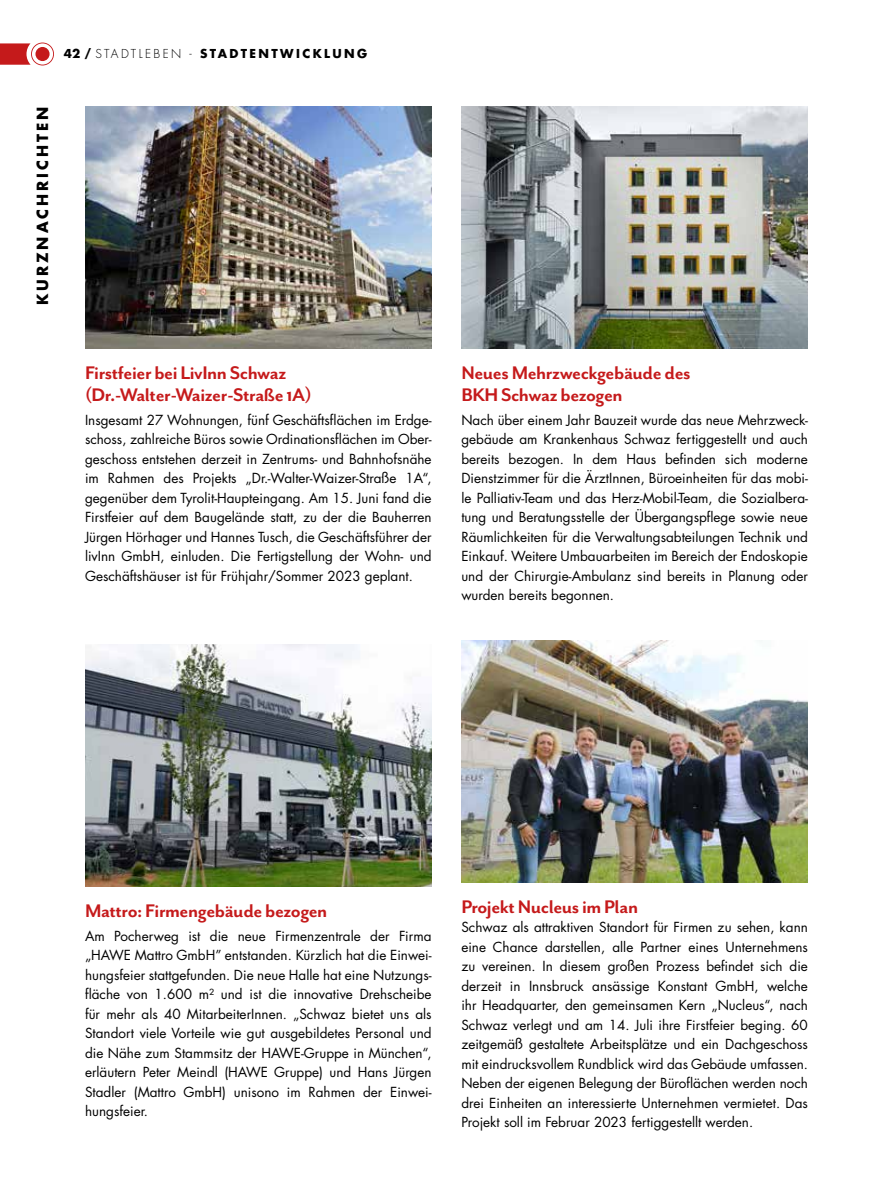
<style>
.page{position:relative;width:893px;height:1191px;background:#fff}
.page>*{position:absolute;margin:0;border:0;box-sizing:border-box;transform-origin:0 0}
.t1{font:700 21px/22.2px "Mr Eaves San OT";letter-spacing:-.02em;color:#c51a1b}
.t2{font:700 15px "Futura LT Pro";letter-spacing:.2em;color:#000}
.t3{font:13.5px/19.5px "Futura LT Pro";color:#000;text-align:justify}
.t4{font:700 12px "Futura LT Pro";letter-spacing:.2em;color:#000}
.s1{font-weight:300}
</style>
<div class="page">
<img style="left:85px;top:106px;width:347px;height:243px">
<img style="left:461px;top:106px;width:347px;height:243px">
<img style="left:85px;top:644px;width:347px;height:243px">
<img style="left:461px;top:640px;width:347px;height:242px">
<svg style="left:0;top:43px;width:54px;height:22px"></svg>
<p class="t4" style="left:64px;top:44px;width:305px">42 / <span class="s1">STADTLEBEN -</span> STADTENTWICKLUNG</p>
<p class="t2" style="left:31px;top:305px;width:200px;rotate:-90deg">KURZNACHRICHTEN</p>
<h1 class="t1" style="left:85px;top:361px;width:228px">Firstfeier bei LivInn Schwaz (Dr.-Walter-Waizer-Straße 1A)</h1>
<p class="t3" style="left:85px;top:410px;width:348px">Insgesamt 27 Wohnungen, fünf Geschäftsflächen im Erdge&shy;schoss, zahlreiche Büros sowie Ordinationsflächen im Ober&shy;geschoss entstehen derzeit in Zentrums- und Bahnhofsnähe im Rahmen des Projekts „Dr.-Walter-Waizer-Straße 1A“, gegenüber dem Tyrolit-Haupteingang. Am 15. Juni fand die Firstfeier auf dem Baugelände statt, zu der die Bauherren Jürgen Hörhager und Hannes Tusch, die Geschäftsführer der livInn GmbH, einluden. Die Fertigstellung der Wohn- und Geschäftshäuser ist für Frühjahr/Sommer 2023 geplant.</p>
<h1 class="t1" style="left:461px;top:361px;width:231px">Neues Mehrzweckgebäude des<br>BKH Schwaz bezogen</h1>
<p class="t3" style="left:461px;top:410px;width:348px">Nach über einem Jahr Bauzeit wurde das neue Mehrzweck&shy;gebäude am Krankenhaus Schwaz fertiggestellt und auch bereits bezogen. In dem Haus befinden sich moderne Dienstzimmer für die ÄrztInnen, Büroeinheiten für das mobi&shy;le Palliativ-Team und das Herz-Mobil-Team, die Sozialbera&shy;tung und Beratungsstelle der Übergangspflege sowie neue Räumlichkeiten für die Verwaltungsabteilungen Technik und Einkauf. Weitere Umbauarbeiten im Bereich der Endoskopie und der Chirurgie-Ambulanz sind bereits in Planung oder wurden bereits begonnen.</p>
<h1 class="t1" style="left:85px;top:899px;width:244px">Mattro: Firmengebäude bezogen</h1>
<p class="t3" style="left:85px;top:925px;width:348px">Am Pocherweg ist die neue Firmenzentrale der Firma „HAWE Mattro GmbH” entstanden. Kürzlich hat die Einwei&shy;hungsfeier stattgefunden. Die neue Halle hat eine Nutzungs&shy;fläche von 1.600 m² und ist die innovative Drehscheibe für mehr als 40 MitarbeiterInnen. „Schwaz bietet uns als Standort viele Vorteile wie gut ausgebildetes Personal und die Nähe zum Stammsitz der HAWE-Gruppe in München“, erläutern Peter Meindl (HAWE Gruppe) und Hans Jürgen Stadler (Mattro GmbH) unisono im Rahmen der Einwei&shy;hungsfeier.</p>
<h1 class="t1" style="left:461px;top:895px;width:178px">Projekt Nucleus im Plan</h1>
<p class="t3" style="left:461px;top:917px;width:348px">Schwaz als attraktiven Standort für Firmen zu sehen, kann eine Chance darstellen, alle Partner eines Unternehmens zu vereinen. In diesem großen Prozess befindet sich die derzeit in Innsbruck ansässige Konstant GmbH, welche ihr Headquarter, den gemeinsamen Kern „Nucleus“, nach Schwaz verlegt und am 14. Juli ihre Firstfeier beging. 60 zeitgemäß gestaltete Arbeitsplätze und ein Dachgeschoss mit eindrucksvollem Rundblick wird das Gebäude umfassen.<br>Neben der eigenen Belegung der Büroflächen werden noch drei Einheiten an interessierte Unternehmen vermietet. Das Projekt soll im Februar 2023 fertiggestellt werden.</p>
</div>
